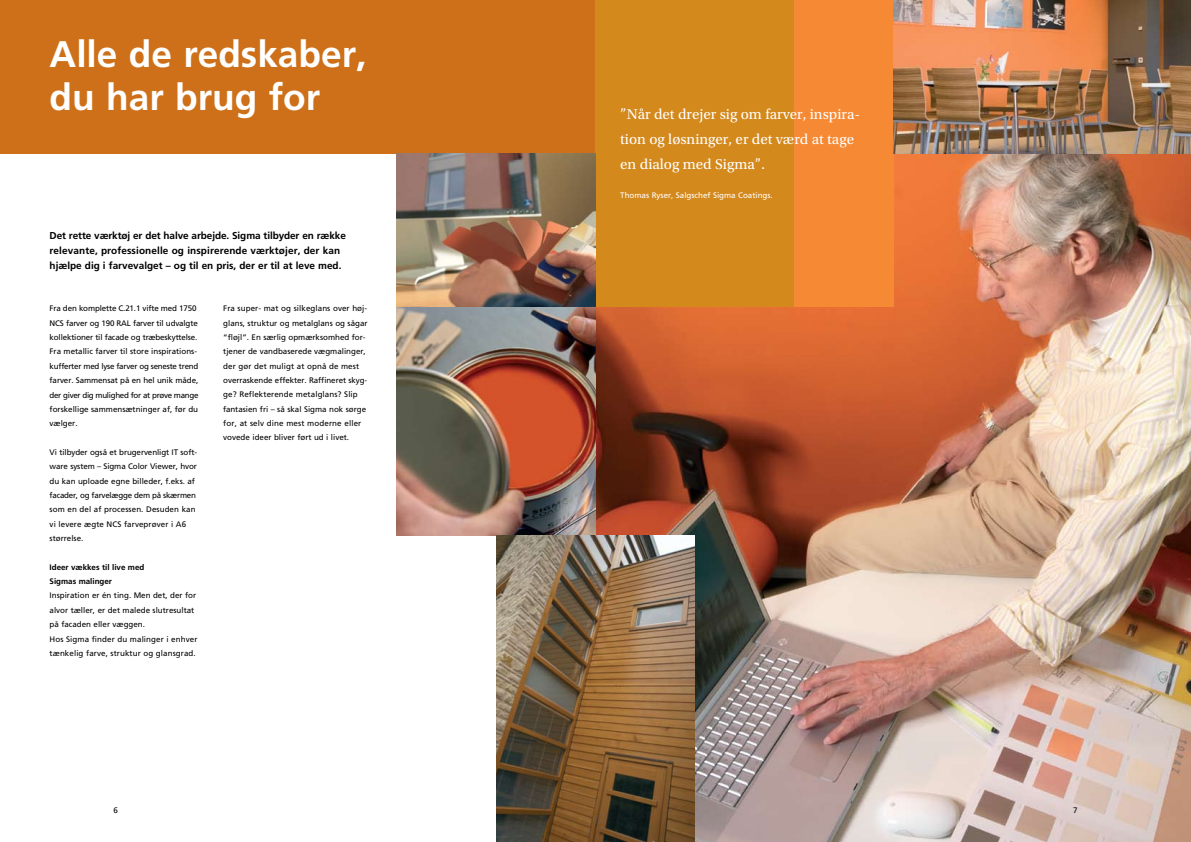
<style>
.page{position:relative;width:1191px;height:842px;background:#fff}
.page>*{position:absolute;margin:0;border:0;box-sizing:border-box;transform-origin:0 0}
.t1{font:700 37px/43.1px "Frutiger LT Std";color:#fff}
.t2{font:15px/25px "Utopia Std";color:#fff}
.t3{font:700 10px/15px "Frutiger LT Std";color:#000}
.t4{font:8px/14.4px "Frutiger LT Std";color:#000}
.t5{font:8px/14.4px "Frutiger LT Std";letter-spacing:-.02em;color:#000}
.t6{font:700 8px/14.4px "Frutiger LT Std";color:#000}
.t7{font:8px "Frutiger LT Std";color:#fff}
.s1{font-family:"Frutiger LT Std"}
</style>
<div class="page">
<img style="left:595px;top:153px;width:596px;height:689px">
<div style="left:0;top:0;width:595px;height:153px;background:#ce7019"></div>
<div style="left:595px;top:0;width:199px;height:306px;background:#d4891c"></div>
<div style="left:794px;top:0;width:99px;height:306px;background:#f68933"></div>
<img style="left:397px;top:153px;width:198px;height:383px">
<img style="left:496px;top:536px;width:198px;height:306px">
<img style="left:893px;top:0;width:298px;height:153px">
<h1 class="t1" style="left:50px;top:33px;width:318px">Alle de redskaber, du har brug for</h1>
<p class="t3" style="left:50px;top:228px;width:298px">Det rette værktøj er det halve arbejde. Sigma tilbyder en række relevante, professionelle og inspirerende værktøjer, der kan hjælpe dig i farvevalget – og til en pris, der er til at leve med.</p>
<p class="t4" style="left:223px;top:301px;width:146px">Fra super- mat og silkeglans over høj&shy;glans, struktur og metalglans og sågar “fløjl”. En særlig opmærksomhed for&shy;tjener de vandbaserede vægmalinger, der gør det muligt at opnå de mest overraskende effekter. Raffineret skyg&shy;ge? Reflekterende metalglans? Slip fantasien fri – så skal Sigma nok sørge for, at selv dine mest moderne eller vovede ideer bliver ført ud i livet.</p>
<p class="t5" style="left:50px;top:301px;width:150px">Fra den komplette C.21.1 vifte med 1750<br>NCS farver og 190 RAL farver til udvalgte kollektioner til facade og træbeskyttelse.<br>Fra metallic farver til store inspirations&shy;kufferter med lyse farver og seneste trend farver. Sammensat på en hel unik måde, der giver dig mulighed for at prøve mange forskellige sammensætninger af, før du vælger.</p>
<p class="t4" style="left:50px;top:445px;width:149px">Vi tilbyder også et brugervenligt IT soft&shy;ware system – Sigma Color Viewer, hvor du kan uploade egne billeder, f.eks. af facader, og farvelægge dem på skærmen som en del af processen. Desuden kan vi levere ægte NCS farveprøver i A6 størrelse.</p>
<p class="t6" style="left:50px;top:560px;width:96px">Ideer vækkes til live med<br>Sigmas malinger</p>
<p class="t4" style="left:50px;top:588px;width:149px">Inspiration er én ting. Men det, der for alvor tæller, er det malede slutresultat på facaden eller væggen.<br>Hos Sigma finder du malinger i enhver tænkelig farve, struktur og glansgrad.</p>
<h2 class="t2" style="left:620px;top:102px;width:241px">”Når det drejer sig om farver, inspira&shy;tion og løsninger, er det værd at tage en dialog med Sigma”<span class="s1">.</span></h2>
<p class="t7" style="left:620px;top:191px;width:154px">Thomas Ryser, Salgschef Sigma Coatings.</p>
<p class="t4" style="left:113px;top:803px;width:6px">6</p>
<p class="t4" style="left:1073px;top:803px;width:6px">7</p>
</div>
